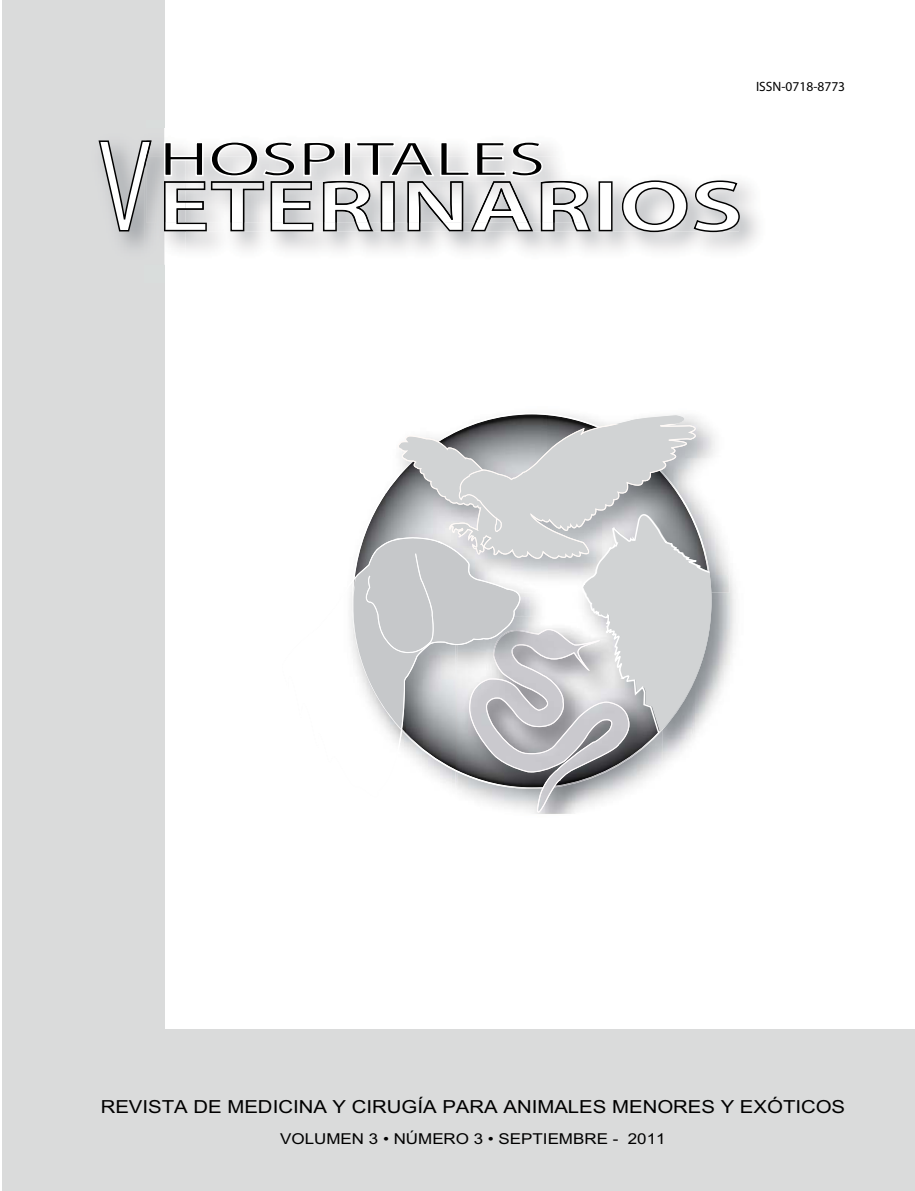
<style>
.page{position:relative;width:915px;height:1191px;background:#fff}
.page>*{position:absolute;margin:0;border:0;box-sizing:border-box;transform-origin:0 0}
.t1{font:600 72px "Myriad Pro";color:#fff;scale:1.41 1}
.t2{font:49.05px "Myriad Pro";color:#000;scale:1.54 1}
.t3{font:18px "Arial Narrow";color:#000;scale:1.38 1}
.t4{font:15px "Arial Narrow";color:#000;scale:1.38 1}
.t5{font:13.5px "Myriad";color:#000}
</style>
<div class="page">
<div style="left:7px;top:1029px;width:907px;height:162px;background:#dadbdb"></div>
<div style="left:2px;top:0;width:162px;height:1191px;background:#dadbdb"></div>
<img style="left:629px;top:415px;width:64px;height:9px">
<img style="left:693px;top:416px;width:43px;height:292px">
<img style="left:711px;top:458px;width:18px;height:45px">
<img style="left:711px;top:503px;width:18px;height:89px">
<img style="left:485px;top:414px;width:110px;height:7px">
<img style="left:476px;top:421px;width:153px;height:3px">
<img style="left:350px;top:538px;width:15px;height:151px">
<svg style="left:365px;top:424px;width:346px;height:390px"></svg>
<img style="left:119px;top:231px;width:26px;height:17px">
<img style="left:164px;top:182px;width:594px;height:101px">
<img style="left:164px;top:232px;width:21px;height:33px">
<svg style="left:98px;top:140px;width:53px;height:91px"></svg>
<svg style="left:163px;top:140px;width:576px;height:92px"></svg>
<p class="t5" style="left:755px;top:80px;width:91px">ISSN-0718-8773</p>
<h2 class="t2" style="left:159px;top:129px;width:252px">HOSPITALES</h2>
<h1 class="t1" style="left:157px;top:161px;width:416px">ETERINARIOS</h1>
<p class="t3" style="left:101px;top:1093px;width:541px">REVISTA DE MEDICINA Y CIRUGÍA PARA ANIMALES MENORES Y EXÓTICOS</p>
<p class="t4" style="left:280px;top:1127px;width:280px">VOLUMEN 3 • NÚMERO 3 • SEPTIEMBRE - 2011</p>
</div>
